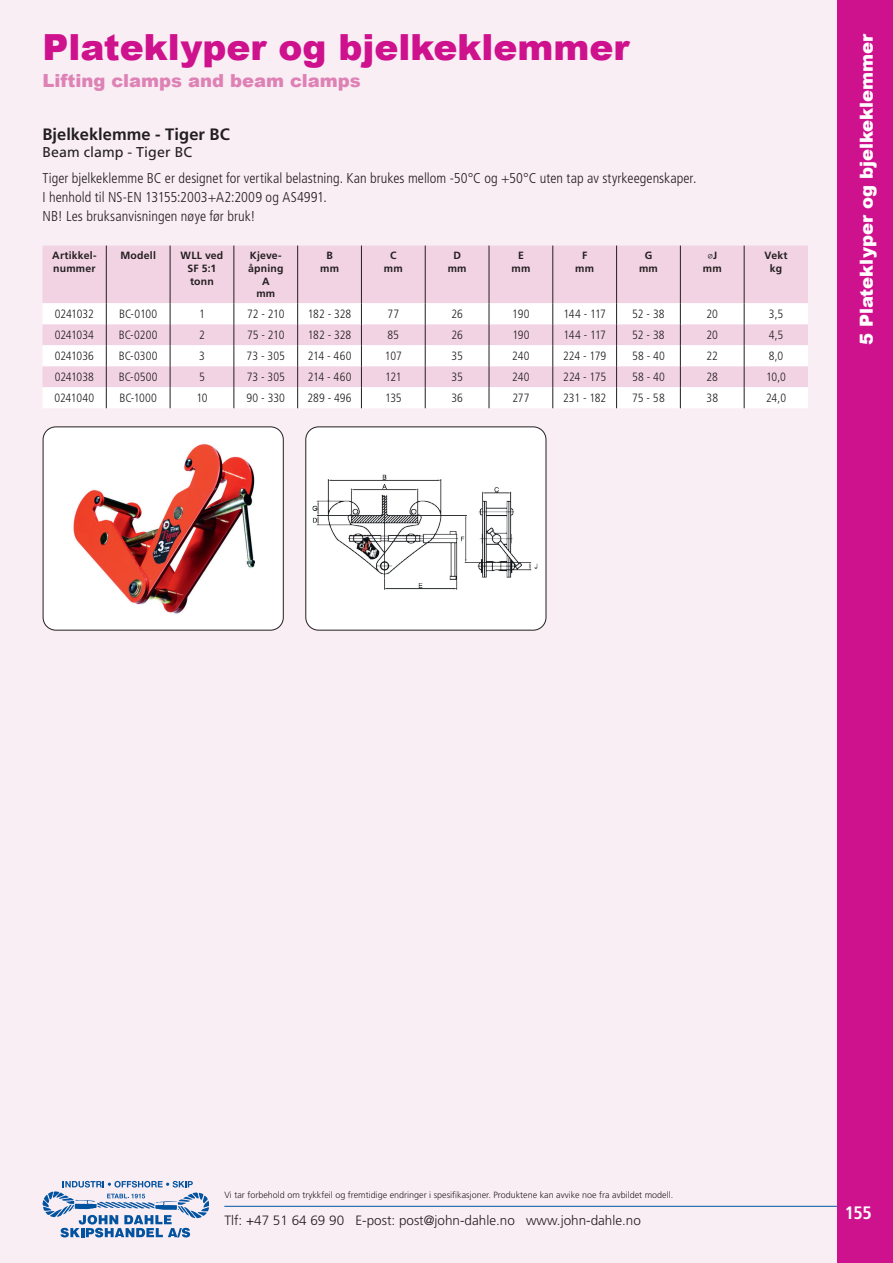
<style>
.page{position:relative;width:893px;height:1263px;background:#faeef5}
.page>*{position:absolute;margin:0;border:0;box-sizing:border-box;transform-origin:0 0}
.t1{font:900 36px "Arial";color:#ce118c}
.t2{font:900 18px "Arial";color:#fff}
.t3{font:900 18px "Arial";color:#de82b5}
.t4{font:700 condensed 18px "Frutiger";color:#fff}
.t5{font:700 16.5px "Frutiger LT Std";color:#231f20}
.t6{font:300 condensed 14.25px/18.8px "Frutiger LT Std";letter-spacing:.005em;color:#231f20}
.t7{font:14.25px "Frutiger LT Std";letter-spacing:.005em;color:#231f20}
.t8{font:300 13.5px "Frutiger LT Std";color:#231f20}
.t9{font:300 condensed 12px "Frutiger LT Std";color:#231f20}
.t10{font:300 condensed 12px "Frutiger LT Std";letter-spacing:-.02em;color:#231f20}
.t11{font:700 10.5px/12.6px "Frutiger LT Std";letter-spacing:.02em;color:#231f20;text-align:center}
.t12{font:10.5px "Arial Unicode MS";color:#231f20}
.t13{font:300 9px "Frutiger LT Std";color:#231f20}
.s1{font-family:"Frutiger LT Std";font-weight:700}
</style>
<div class="page">
<hr style="left:224px;top:1206px;width:637px;height:1px;background:#0153a0">
<div style="left:839px;top:0;width:54px;height:1263px;background:#ce118c"></div>
<svg style="left:43px;top:1181px;width:166px;height:56px"></svg>
<div style="left:43px;top:246px;width:765px;height:57px;background:#f2d3e4"></div>
<svg style="left:43px;top:303px;width:765px;height:105px;background:#f8ecf3"></svg>
<hr style="left:106px;top:246px;width:1px;height:57px;background:#231f20">
<hr style="left:170px;top:246px;width:1px;height:57px;background:#231f20">
<hr style="left:233px;top:246px;width:1px;height:57px;background:#231f20">
<hr style="left:297px;top:246px;width:1px;height:57px;background:#231f20">
<hr style="left:361px;top:246px;width:1px;height:57px;background:#231f20">
<hr style="left:425px;top:246px;width:1px;height:57px;background:#231f20">
<hr style="left:489px;top:246px;width:1px;height:57px;background:#231f20">
<hr style="left:552px;top:246px;width:1px;height:57px;background:#231f20">
<hr style="left:616px;top:246px;width:1px;height:57px;background:#231f20">
<hr style="left:680px;top:246px;width:1px;height:57px;background:#231f20">
<hr style="left:744px;top:246px;width:1px;height:57px;background:#231f20">
<svg style="left:106px;top:303px;width:1px;height:105px"></svg>
<svg style="left:170px;top:303px;width:1px;height:105px"></svg>
<svg style="left:233px;top:303px;width:1px;height:105px"></svg>
<svg style="left:297px;top:303px;width:1px;height:105px"></svg>
<svg style="left:361px;top:303px;width:1px;height:105px"></svg>
<svg style="left:425px;top:303px;width:1px;height:105px"></svg>
<svg style="left:489px;top:303px;width:1px;height:105px"></svg>
<svg style="left:552px;top:303px;width:1px;height:105px"></svg>
<svg style="left:616px;top:303px;width:1px;height:105px"></svg>
<svg style="left:680px;top:303px;width:1px;height:105px"></svg>
<svg style="left:744px;top:303px;width:1px;height:105px"></svg>
<div style="left:43px;top:427px;width:240px;height:203px;background:#fff;border-radius:13px"></div>
<img style="left:73px;top:444px;width:182px;height:170px">
<div style="left:43px;top:426px;width:241px;height:204px;border:1px solid #231f20;border-radius:13px"></div>
<div style="left:306px;top:427px;width:240px;height:203px;background:#fff;border-radius:13px"></div>
<img style="left:312px;top:474px;width:226px;height:116px">
<div style="left:305px;top:426px;width:241px;height:204px;border:1px solid #231f20;border-radius:13px"></div>
<h1 class="t1" style="left:43px;top:21px;width:588px">Plateklyper og bjelkeklemmer</h1>
<h2 class="t3" style="left:43px;top:67px;width:320px">Lifting clamps and beam clamps</h2>
<h3 class="t5" style="left:43px;top:125px;width:189px">Bjelkeklemme - Tiger BC</h3>
<p class="t7" style="left:43px;top:144px;width:151px">Beam clamp - Tiger BC</p>
<p class="t6" style="left:43px;top:169px;width:655px">Tiger bjelkeklemme BC er designet for vertikal belastning. Kan brukes mellom -50°C og +50°C uten tap av styrkeegenskaper.<br>I henhold til NS-EN 13155:2003+A2:2009 og AS4991.<br>NB! Les bruksanvisningen nøye før bruk!</p>
<p class="t11" style="left:52px;top:250px;width:46px;text-align:left">Artikkel&shy;nummer</p>
<p class="t11" style="left:120px;top:250px;width:37px">Modell</p>
<p class="t11" style="left:181px;top:250px;width:44px">WLL ved<br>SF 5:1 tonn</p>
<p class="t11" style="left:248px;top:250px;width:37px">Kjeve&shy;åpning<br>A<br>mm</p>
<p class="t11" style="left:320px;top:250px;width:20px">B mm</p>
<p class="t11" style="left:384px;top:250px;width:20px">C mm</p>
<p class="t11" style="left:448px;top:250px;width:20px">D mm</p>
<p class="t11" style="left:511px;top:250px;width:20px">E mm</p>
<p class="t11" style="left:575px;top:250px;width:20px">F mm</p>
<p class="t11" style="left:639px;top:250px;width:20px">G mm</p>
<p class="t12" style="left:707px;top:248px;width:11px">⌀<span class="s1">J</span></p>
<p class="t11" style="left:703px;top:262px;width:20px">mm</p>
<p class="t11" style="left:764px;top:250px;width:25px">Vekt kg</p>
<p class="t10" style="left:55px;top:307px;width:40px">0241032</p>
<p class="t9" style="left:119px;top:307px;width:40px">BC-0100</p>
<p class="t9" style="left:199px;top:307px;width:7px">1</p>
<p class="t9" style="left:247px;top:307px;width:39px">72 - 210</p>
<p class="t9" style="left:308px;top:307px;width:45px">182 - 328</p>
<p class="t9" style="left:388px;top:307px;width:13px">77</p>
<p class="t9" style="left:451px;top:307px;width:13px">26</p>
<p class="t9" style="left:512px;top:307px;width:19px">190</p>
<p class="t9" style="left:563px;top:307px;width:44px">144 - 117</p>
<p class="t9" style="left:632px;top:307px;width:34px">52 - 38</p>
<p class="t9" style="left:706px;top:307px;width:13px">20</p>
<p class="t9" style="left:769px;top:307px;width:16px">3,5</p>
<p class="t9" style="left:55px;top:328px;width:41px">0241034</p>
<p class="t9" style="left:119px;top:328px;width:40px">BC-0200</p>
<p class="t9" style="left:199px;top:328px;width:7px">2</p>
<p class="t9" style="left:247px;top:328px;width:39px">75 - 210</p>
<p class="t9" style="left:308px;top:328px;width:45px">182 - 328</p>
<p class="t9" style="left:388px;top:328px;width:13px">85</p>
<p class="t9" style="left:451px;top:328px;width:13px">26</p>
<p class="t9" style="left:512px;top:328px;width:19px">190</p>
<p class="t9" style="left:563px;top:328px;width:44px">144 - 117</p>
<p class="t9" style="left:632px;top:328px;width:34px">52 - 38</p>
<p class="t9" style="left:706px;top:328px;width:13px">20</p>
<p class="t9" style="left:769px;top:328px;width:16px">4,5</p>
<p class="t9" style="left:55px;top:349px;width:41px">0241036</p>
<p class="t9" style="left:119px;top:349px;width:40px">BC-0300</p>
<p class="t9" style="left:199px;top:349px;width:7px">3</p>
<p class="t9" style="left:247px;top:349px;width:40px">73 - 305</p>
<p class="t9" style="left:308px;top:349px;width:45px">214 - 460</p>
<p class="t9" style="left:385px;top:349px;width:18px">107</p>
<p class="t9" style="left:451px;top:349px;width:13px">35</p>
<p class="t9" style="left:512px;top:349px;width:19px">240</p>
<p class="t9" style="left:563px;top:349px;width:45px">224 - 179</p>
<p class="t9" style="left:632px;top:349px;width:34px">58 - 40</p>
<p class="t9" style="left:706px;top:349px;width:13px">22</p>
<p class="t9" style="left:769px;top:349px;width:16px">8,0</p>
<p class="t9" style="left:55px;top:370px;width:41px">0241038</p>
<p class="t9" style="left:119px;top:370px;width:40px">BC-0500</p>
<p class="t9" style="left:199px;top:370px;width:7px">5</p>
<p class="t9" style="left:247px;top:370px;width:40px">73 - 305</p>
<p class="t9" style="left:308px;top:370px;width:45px">214 - 460</p>
<p class="t9" style="left:385px;top:370px;width:18px">121</p>
<p class="t9" style="left:451px;top:370px;width:13px">35</p>
<p class="t9" style="left:512px;top:370px;width:19px">240</p>
<p class="t9" style="left:563px;top:370px;width:44px">224 - 175</p>
<p class="t9" style="left:632px;top:370px;width:34px">58 - 40</p>
<p class="t9" style="left:706px;top:370px;width:13px">28</p>
<p class="t9" style="left:766px;top:370px;width:21px">10,0</p>
<p class="t9" style="left:55px;top:391px;width:41px">0241040</p>
<p class="t9" style="left:119px;top:391px;width:39px">BC-1000</p>
<p class="t9" style="left:196px;top:391px;width:13px">10</p>
<p class="t9" style="left:247px;top:391px;width:40px">90 - 330</p>
<p class="t9" style="left:307px;top:391px;width:46px">289 - 496</p>
<p class="t9" style="left:385px;top:391px;width:18px">135</p>
<p class="t9" style="left:451px;top:391px;width:13px">36</p>
<p class="t9" style="left:512px;top:391px;width:19px">277</p>
<p class="t9" style="left:563px;top:391px;width:45px">231 - 182</p>
<p class="t9" style="left:632px;top:391px;width:34px">75 - 58</p>
<p class="t9" style="left:706px;top:391px;width:13px">38</p>
<p class="t9" style="left:766px;top:391px;width:22px">24,0</p>
<h2 class="t2" style="left:853px;top:345px;width:313px;rotate:-90deg">5 Plateklyper og bjelkeklemmer</h2>
<p class="t13" style="left:224px;top:1190px;width:450px">Vi tar forbehold om trykkfeil og fremtidige endringer i spesifikasjoner. Produktene kan avvike noe fra avbildet modell.</p>
<p class="t8" style="left:224px;top:1213px;width:418px">Tlf: +47 51 64 69 90 E-post: post@john-dahle.no www.john-dahle.no</p>
<h2 class="t4" style="left:845px;top:1202px;width:28px">155</h2>
</div>
